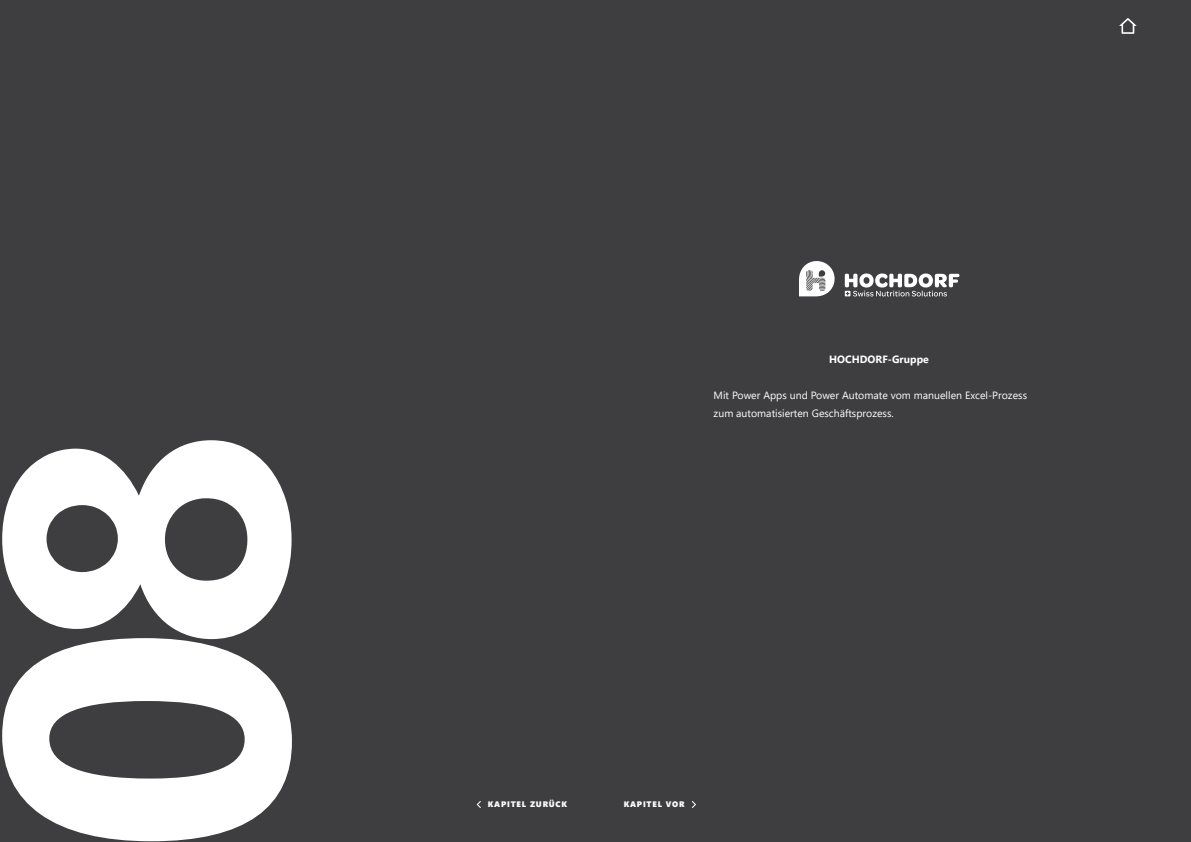
<style>
.page{position:relative;width:1191px;height:842px;background:#3e3d40}
.page>*{position:absolute;margin:0;border:0;box-sizing:border-box;transform-origin:0 0}
.t1{font:700 400px "Segoe UI";color:#fff}
.t2{font:10.5px/18px "Segoe UI";color:#fff}
.t3{font:700 10.5px "Segoe UI";color:#fff}
.t4{font:8px "Segoe UI Black";letter-spacing:.1em;color:#fff}
</style>
<div class="page">
<svg style="left:476px;top:801px;width:5px;height:7px"></svg>
<svg style="left:692px;top:801px;width:4px;height:7px"></svg>
<svg style="left:1119px;top:18px;width:17px;height:16px"></svg>
<svg style="left:799px;top:261px;width:35px;height:35px"></svg>
<svg style="left:844px;top:273px;width:115px;height:23px"></svg>
<h1 class="t1" style="left:-232px;top:855px;width:432px;rotate:-90deg">08</h1>
<p class="t3" style="left:829px;top:349px;width:101px">HOCHDORF-Gruppe</p>
<p class="t2" style="left:713px;top:385px;width:315px">Mit Power Apps und Power Automate vom manuellen Excel-Prozess zum automatisierten Geschäftsprozess.</p>
<p class="t4" style="left:488px;top:799px;width:81px">KAPITEL ZURÜCK</p>
<p class="t4" style="left:624px;top:799px;width:62px">KAPITEL VOR</p>
</div>
